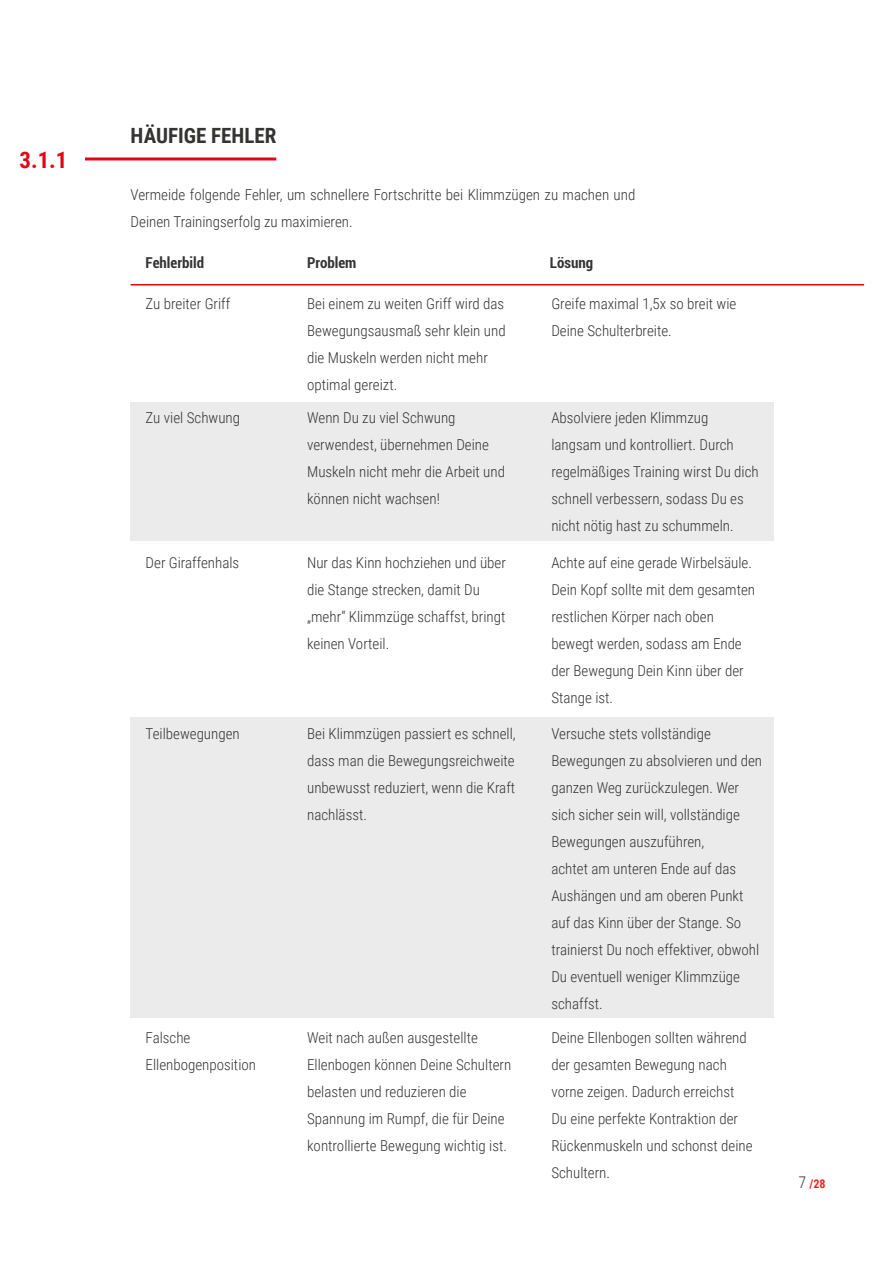
<style>
.page{position:relative;width:893px;height:1263px;background:#fff}
.page>*{position:absolute;margin:0;border:0;box-sizing:border-box;transform-origin:0 0}
.t1{font:700 22.8px "Roboto Condensed";color:#e30613}
.t2{font:700 21px "Roboto Condensed";color:#343433}
.t3{font:300 15px/27px "Roboto Condensed";color:#343433}
.t4{font:700 condensed 15px "Roboto";color:#343433}
.t5{font:700 12px "Roboto Condensed";color:#ee2524}
.s1{font-weight:300;font-size:16.05px;color:#343433}
</style>
<div class="page">
<div style="left:131px;top:402px;width:643px;height:139px;background:#ebebeb"></div>
<div style="left:131px;top:717px;width:643px;height:300px;background:#ebebeb"></div>
<hr style="left:85px;top:157px;width:191px;height:3px;background:#e30613">
<hr style="left:131px;top:284px;width:733px;height:1px;background:#e30613">
<h1 class="t1" style="left:20px;top:143px;width:49px">3.1.1</h1>
<h2 class="t2" style="left:131px;top:121px;width:147px">HÄUFIGE FEHLER</h2>
<p class="t3" style="left:131px;top:181px;width:506px">Vermeide folgende Fehler, um schnellere Fortschritte bei Klimmzügen zu machen und<br>Deinen Trainingserfolg zu maximieren.</p>
<p class="t4" style="left:146px;top:252px;width:60px">Fehlerbild</p>
<p class="t4" style="left:307px;top:252px;width:51px">Problem</p>
<p class="t4" style="left:550px;top:252px;width:45px">Lösung</p>
<p class="t3" style="left:146px;top:290px;width:86px">Zu breiter Griff</p>
<p class="t3" style="left:307px;top:290px;width:200px">Bei einem zu weiten Griff wird das<br>Bewegungsausmaß sehr klein und die Muskeln werden nicht mehr optimal gereizt.</p>
<p class="t3" style="left:551px;top:290px;width:186px">Greife maximal 1,5x so breit wie<br>Deine Schulterbreite.</p>
<p class="t3" style="left:146px;top:404px;width:96px">Zu viel Schwung</p>
<p class="t3" style="left:307px;top:404px;width:199px">Wenn Du zu viel Schwung verwendest, übernehmen Deine<br>Muskeln nicht mehr die Arbeit und können nicht wachsen!</p>
<p class="t3" style="left:551px;top:404px;width:209px">Absolviere jeden Klimmzug langsam und kontrolliert. Durch regelmäßiges Training wirst Du dich schnell verbessern, sodass Du es nicht nötig hast zu schummeln.</p>
<p class="t3" style="left:146px;top:549px;width:95px">Der Giraffenhals</p>
<p class="t3" style="left:307px;top:549px;width:200px">Nur das Kinn hochziehen und über die Stange strecken, damit Du „mehr“ Klimmzüge schaffst, bringt keinen Vorteil.</p>
<p class="t3" style="left:551px;top:549px;width:205px">Achte auf eine gerade Wirbelsäule.<br>Dein Kopf sollte mit dem gesamten restlichen Körper nach oben bewegt werden, sodass am Ende der Bewegung Dein Kinn über der<br>Stange ist.</p>
<p class="t3" style="left:146px;top:719px;width:96px">Teilbewegungen</p>
<p class="t3" style="left:307px;top:719px;width:210px;text-align:justify">Bei Klimmzügen passiert es schnell, dass man die Bewegungsreichweite unbewusst reduziert, wenn die Kraft nachlässt.</p>
<p class="t3" style="left:551px;top:719px;width:212px">Versuche stets vollständige<br>Bewegungen zu absolvieren und den ganzen Weg zurückzulegen. Wer sich sicher sein will, vollständige<br>Bewegungen auszuführen,<br>achtet am unteren Ende auf das<br>Aushängen und am oberen Punkt auf das Kinn über der Stange. So trainierst Du noch effektiver, obwohl<br>Du eventuell weniger Klimmzüge schaffst.</p>
<p class="t3" style="left:146px;top:1023px;width:112px">Falsche<br>Ellenbogenposition</p>
<p class="t3" style="left:307px;top:1023px;width:206px">Weit nach außen ausgestellte<br>Ellenbogen können Deine Schultern belasten und reduzieren die<br>Spannung im Rumpf, die für Deine kontrollierte Bewegung wichtig ist.</p>
<p class="t3" style="left:551px;top:1023px;width:203px">Deine Ellenbogen sollten während der gesamten Bewegung nach vorne zeigen. Dadurch erreichst<br>Du eine perfekte Kontraktion der<br>Rückenmuskeln und schonst deine<br>Schultern.</p>
<p class="t5" style="left:798px;top:1175px;width:29px"><span class="s1">7</span> /28</p>
</div>
